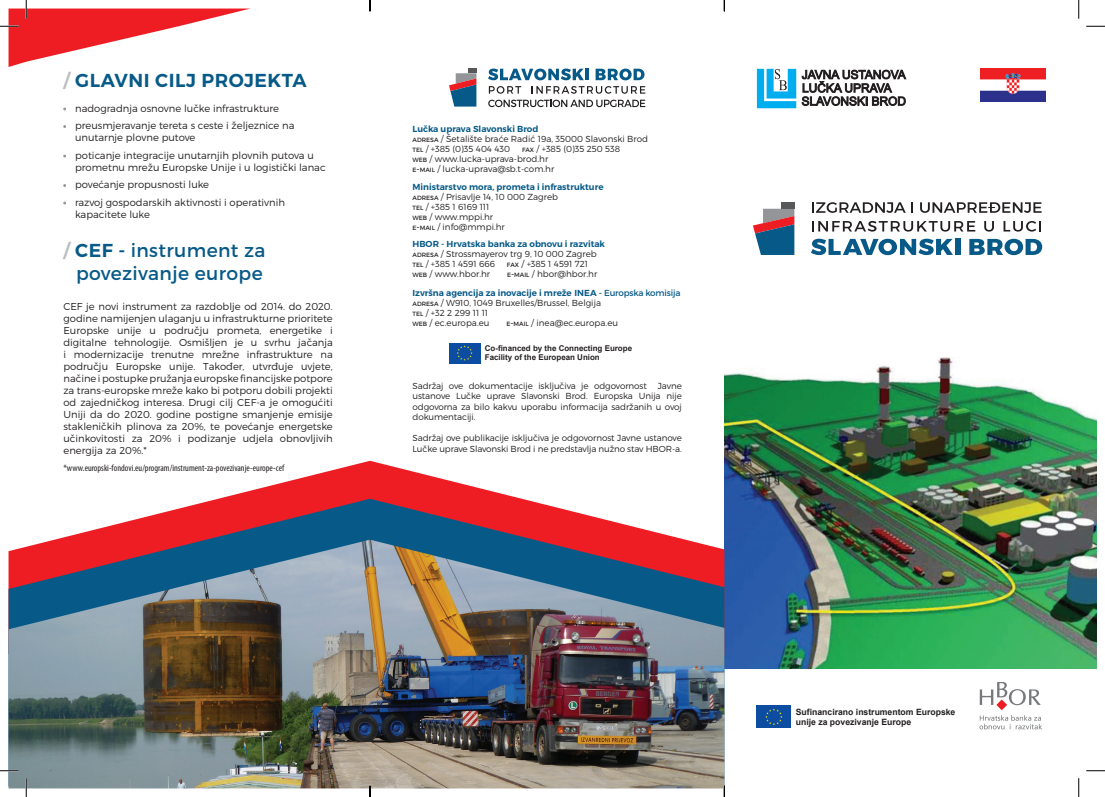
<style>
.page{position:relative;width:1105px;height:797px;background:#fff}
.page>*{position:absolute;margin:0;border:0;box-sizing:border-box;transform-origin:0 0}
.t1{font:18.75px/22.5px "Montserrat";letter-spacing:.02em;color:#075a88;text-align:center}
.t2{font:600 18.75px "Montserrat";letter-spacing:.03em;color:#075a88}
.t3{font:300 10px/12px "Montserrat";color:#231f20}
.t4{font:condensed 9.38px "Myriad Pro";color:#231f20}
.t5{font:300 8.75px/10px "Montserrat";letter-spacing:-.01em;color:#231f20}
.t6{font:600 8.75px/18.5px "Montserrat";color:#075a88}
.t7{font:700 8.62px/10.4px "Arial";color:#231f20}
.t8{font:700 8px/9.5px "Arial";color:#231f20}
.s1{color:#bcbdc0}
.s2{font-weight:600;color:#bcbdc0}
.s3{font-weight:600}
.s4{font-weight:600;color:#075a88}
.s5{font-weight:400;font-size:6.12px}
.s6{font-style:inherit}
.s7{font-weight:400}
.s8{font-weight:400;font-size:6.12px;color:#231f20}
.s9{font-weight:400;color:#231f20}
.s10{font-weight:300;color:#231f20}
</style>
<div class="page">
<svg style="left:812px;top:202px;width:101px;height:11px"></svg>
<svg style="left:920px;top:202px;width:121px;height:11px"></svg>
<svg style="left:812px;top:221px;width:163px;height:10px"></svg>
<svg style="left:984px;top:221px;width:10px;height:10px"></svg>
<svg style="left:1003px;top:221px;width:38px;height:10px"></svg>
<svg style="left:811px;top:239px;width:142px;height:16px"></svg>
<div style="left:955px;top:239px;width:5px;height:16px;background:#075a88"></div>
<svg style="left:969px;top:239px;width:73px;height:16px"></svg>
<div style="left:781px;top:202px;width:13px;height:7px;background:#57585a"></div>
<svg style="left:753px;top:209px;width:41px;height:46px;background:#6c728a"></svg>
<svg style="left:979px;top:682px;width:63px;height:47px"></svg>
<img style="left:980px;top:69px;width:65px;height:32px">
<div style="left:757px;top:706px;width:34px;height:22px;background:#0d4da1"></div>
<svg style="left:765px;top:708px;width:17px;height:17px"></svg>
<svg style="left:757px;top:69px;width:39px;height:39px"></svg>
<svg style="left:802px;top:70px;width:104px;height:36px"></svg>
<div style="left:449px;top:343px;width:31px;height:20px;background:#0d4da1"></div>
<svg style="left:457px;top:345px;width:16px;height:15px"></svg>
<svg style="left:488px;top:69px;width:96px;height:11px"></svg>
<hr style="left:585px;top:69px;width:4px;height:11px;background:#075a88">
<svg style="left:596px;top:69px;width:48px;height:11px"></svg>
<svg style="left:489px;top:86px;width:32px;height:8px"></svg>
<svg style="left:532px;top:86px;width:113px;height:8px"></svg>
<svg style="left:488px;top:100px;width:157px;height:7px"></svg>
<div style="left:468px;top:68px;width:8px;height:5px;background:#57585a"></div>
<svg style="left:449px;top:73px;width:27px;height:34px"></svg>
<svg style="left:217px;top:461px;width:153px;height:38px"></svg>
<svg style="left:57px;top:499px;width:313px;height:40px"></svg>
<img style="left:724px;top:358px;width:372px;height:310px">
<svg style="left:370px;top:461px;width:153px;height:38px"></svg>
<svg style="left:370px;top:499px;width:313px;height:40px"></svg>
<img style="left:9px;top:539px;width:715px;height:249px">
<svg style="left:1086px;top:25px;width:19px;height:2px"></svg>
<svg style="left:0;top:770px;width:19px;height:1px"></svg>
<svg style="left:1086px;top:770px;width:19px;height:1px"></svg>
<svg style="left:0;top:0;width:250px;height:67px"></svg>
<svg style="left:25px;top:778px;width:2px;height:19px"></svg>
<svg style="left:1078px;top:0;width:1px;height:19px"></svg>
<svg style="left:1078px;top:778px;width:1px;height:19px"></svg>
<svg style="left:369px;top:0;width:2px;height:11px"></svg>
<svg style="left:369px;top:785px;width:2px;height:12px"></svg>
<svg style="left:724px;top:785px;width:1px;height:12px"></svg>
<h1 class="t2" style="left:63px;top:69px;width:245px"><span class="s1">/</span> GLAVNI CILJ PROJEKTA</h1>
<p class="t3" style="left:75px;top:99px;width:221px;line-height:17.5px">nadogradnja osnovne lučke infrastrukture preusmjeravanje tereta s ceste i željeznice na</p>
<p class="t3" style="left:75px;top:129px;width:240px;line-height:17.5px">unutarnje plovne putove<br>poticanje integracije unutarnjih plovnih putova u</p>
<p class="t3" style="left:75px;top:158px;width:252px;line-height:17.5px">prometnu mrežu Europske Unije i u logistički lanac povećanje propusnosti luke<br>razvoj gospodarskih aktivnosti i operativnih</p>
<p class="t3" style="left:75px;top:208px;width:76px">kapacitete luke</p>
<h1 class="t1" style="left:63px;top:239px;width:203px"><span class="s2">/</span> <span class="s3">CEF -</span> instrument za povezivanje europe</h1>
<p class="t3" style="left:63px;top:300px;width:271px;text-align:justify">CEF je novi instrument za razdoblje od 2014. do 2020. godine namijenjen ulaganju u infrastrukturne prioritete Europske unije u području prometa, energetike i digitalne tehnologije. Osmišljen je u svrhu jačanja i modernizacije trenutne mrežne infrastrukture na području Europske unije. Također, utvrđuje uvjete, načine i postupke pružanja europske financijske potpore za trans-europske mreže kako bi potporu dobili projekti od zajedničkog interesa. Drugi cilj CEF-a je omogućiti Uniji da do 2020. godine postigne smanjenje emisije stakleničkih plinova za 20%, te povećanje energetske učinkovitosti za 20% i podizanje udjela obnovljivih energija za 20%.*</p>
<p class="t4" style="left:63px;top:462px;width:222px">*www.europski-fondovi.eu/program/instrument-za-povezivanje-europe-cef</p>
<p class="t5" style="left:412px;top:123px;width:237px"><span class="s4">Lučka uprava Slavonski Brod<br></span><span class="s5">ADRESA</span> <span class="s6">/</span> Šetalište braće Radić 19a, 35000 Slavonski Brod<br><span class="s5">TEL</span> / +385 (0)35 404 430</p>
<p class="t5" style="left:412px;top:143px;width:209px;text-indent:110px"><span class="s5">FAX</span> / +385 (0)35 250 538<br><span class="s5">WEB</span> / www.lucka-uprava-brod.hr<br><span class="s5">E</span><span class="s7">-</span><span class="s5">MAIL</span> / lucka-uprava@sb.t-com.hr</p>
<p class="t5" style="left:412px;top:182px;width:193px"><span class="s4">Ministarstvo mora, prometa i infrastrukture<br></span><span class="s5">ADRESA</span> <span class="s6">/</span> Prisavlje 14, 10 000 Zagreb<br><span class="s5">TEL</span> / +385 1 6169 111<br><span class="s5">WEB</span> / www.mppi.hr<br><span class="s5">E</span><span class="s7">-</span><span class="s5">MAIL</span> / info@mmpi.hr</p>
<p class="t5" style="left:412px;top:239px;width:194px"><span class="s4">HBOR - Hrvatska banka za obnovu i razvitak<br></span><span class="s5">ADRESA</span> <span class="s6">/</span> Strossmayerov trg 9, 10 000 Zagreb<br><span class="s5">TEL</span> / +385 1 4591 666</p>
<p class="t5" style="left:507px;top:259px;width:83px"><span class="s5">FAX</span> / +385 1 4591 721</p>
<p class="t6" style="left:412px;top:265px;width:269px;text-indent:94px"><span class="s8">E</span><span class="s9">-</span><span class="s8">MAIL</span> <span class="s10">/ hbor@hbor.hr<br></span>Izvršna agencija za inovacije i mreže INEA - <span class="s7">Europska komisija</span></p>
<p class="t5" style="left:412px;top:298px;width:190px"><span class="s5">ADRESA</span> <span class="s6">/</span> W910, 1049 Bruxelles/Brussel, Belgija<br><span class="s5">TEL</span> / +32 2 299 11 11<br><span class="s5">WEB</span> / ec.europa.eu</p>
<p class="t5" style="left:412px;top:269px;width:79px"><span class="s5">WEB</span> / www.hbor.hr</p>
<p class="t5" style="left:506px;top:318px;width:113px"><span class="s5">E</span><span class="s7">-</span><span class="s5">MAIL</span> / inea@ec.europa.eu</p>
<p class="t8" style="left:485px;top:343px;width:149px">Co-financed by the Connecting Europe<br>Facility of the European Union</p>
<p class="t5" style="left:412px;top:380px;width:236px">Sadržaj ove dokumentacije isključiva je odgovornost</p>
<p class="t5" style="left:412px;top:380px;width:271px;line-height:10.5px;text-align:justify;text-indent:245px">Javne ustanove Lučke uprave Slavonski Brod. Europska Unija nije odgovorna za bilo kakvu uporabu informacija sadržanih u ovoj dokumentaciji.</p>
<p class="t5" style="left:412px;top:432px;width:271px;line-height:10.5px">Sadržaj ove publikacije isključiva je odgovornost Javne ustanove<br>Lučke uprave Slavonski Brod i ne predstavlja nužno stav HBOR-a.</p>
<p class="t7" style="left:796px;top:706px;width:161px">Sufinancirano instrumentom Europske unije za povezivanje Europe</p>
</div>
